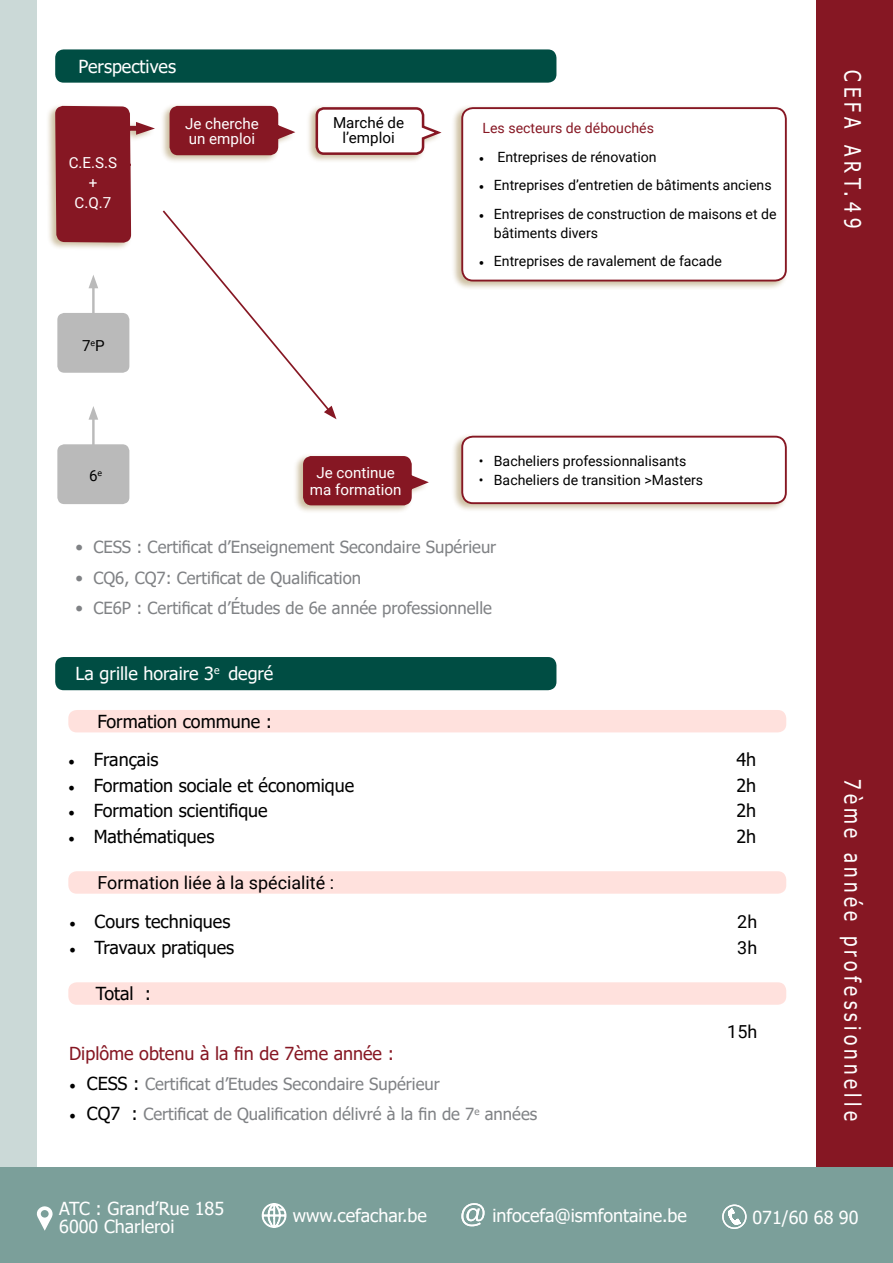
<style>
.page{position:relative;width:893px;height:1263px;background:#fff}
.page>*{position:absolute;margin:0;border:0;box-sizing:border-box;transform-origin:0 0}
.t1{font:22.5px "Tahoma";letter-spacing:.23em;color:#fff;scale:.84 1}
.t2{font:18px/25.3px "Tahoma";color:#000;text-align:justify}
.t3{font:18px/18px "Tahoma";color:#fff}
.t4{font:18px/25.8px "Roboto";color:#000}
.t5{font:18px "Tahoma";color:#861723}
.t6{font:16.65px "Tahoma";color:#808285}
.t7{font:15.15px/19.8px "Roboto";color:#fff;text-align:center}
.t8{font:15.15px/15px "Roboto";color:#000;text-align:center}
.t9{font:14.1px/19.5px "Roboto";color:#000}
.t10{font:14.1px "Roboto";color:#861723}
.s1{font-family:"Minion Pro"}
.s2{font-family:"Minion Pro";font-size:18px;color:#000}
.s3{font-size:18px;color:#000}
</style>
<div class="page">
<div style="left:0;top:0;width:37px;height:1196px;background:#cbd9d7"></div>
<div style="left:816px;top:0;width:77px;height:1263px;background:#861723"></div>
<div style="left:55px;top:657px;width:501px;height:33px;background:#004d43;border-radius:8px"></div>
<div style="left:68px;top:982px;width:718px;height:23px;background:#ffe1dd;border-radius:8px"></div>
<div style="left:68px;top:710px;width:718px;height:22px;background:#ffe1dd;border-radius:8px"></div>
<div style="left:68px;top:871px;width:718px;height:23px;background:#ffe1dd;border-radius:8px"></div>
<div style="left:55px;top:49px;width:501px;height:34px;background:#004d43;border-radius:8px"></div>
<div style="left:452px;top:105px;width:336px;height:185px;background:#8a6a25;opacity:.42"></div>
<div style="left:462px;top:108px;width:324px;height:173px;background:#fff;border-radius:11px"></div>
<div style="left:461px;top:107px;width:326px;height:174px;border:2px solid #861723;border-radius:11px"></div>
<div style="left:452px;top:433px;width:336px;height:80px;background:#8a6a25;opacity:.42"></div>
<div style="left:462px;top:437px;width:324px;height:66px;background:#fff;border-radius:11px"></div>
<div style="left:461px;top:436px;width:326px;height:68px;border:2px solid #861723;border-radius:11px"></div>
<div style="left:306px;top:105px;width:136px;height:58px;background:#8a6a25;opacity:.42"></div>
<svg style="left:314px;top:106px;width:127px;height:50px"></svg>
<svg style="left:163px;top:210px;width:173px;height:209px"></svg>
<div style="left:160px;top:103px;width:136px;height:61px;background:#8a6a25;opacity:.42"></div>
<svg style="left:168px;top:105px;width:127px;height:51px"></svg>
<div style="left:171px;top:117px;width:102px;height:27px;background:#861723"></div>
<div style="left:46px;top:103px;width:109px;height:148px;background:#8a6a25;opacity:.42"></div>
<svg style="left:54px;top:105px;width:105px;height:789px"></svg>
<div style="left:293px;top:453px;width:136px;height:61px;background:#8a6a25;opacity:.42"></div>
<svg style="left:302px;top:455px;width:127px;height:52px"></svg>
<div style="left:308px;top:467px;width:95px;height:28px;background:#861723"></div>
<div style="left:0;top:1168px;width:893px;height:95px;background:#7b9f9a"></div>
<svg style="left:36px;top:1206px;width:17px;height:25px"></svg>
<svg style="left:722px;top:1204px;width:25px;height:25px"></svg>
<svg style="left:461px;top:1203px;width:23px;height:23px"></svg>
<svg style="left:261px;top:1167px;width:25px;height:61px"></svg>
<p class="t3" style="left:79px;top:58px;width:99px">Perspectives</p>
<p class="t7" style="left:69px;top:152px;width:50px">C.E.S.S +<br>C.Q.7</p>
<p class="t7" style="left:185px;top:115px;width:75px;line-height:15px;text-align:left">Je cherche un emploi</p>
<p class="t8" style="left:82px;top:338px;width:24px">7<sup>e</sup>P</p>
<p class="t8" style="left:89px;top:467px;width:15px">6<sup>e</sup></p>
<p class="t8" style="left:333px;top:115px;width:73px">Marché de l’emploi</p>
<p class="t7" style="left:310px;top:464px;width:93px;line-height:16.4px">Je continue ma formation</p>
<p class="t10" style="left:483px;top:118px;width:173px">Les secteurs de débouchés</p>
<p class="t9" style="left:479px;top:146px;width:179px"><span class="s1">•</span> Entreprises de rénovation</p>
<p class="t9" style="left:479px;top:175px;width:294px"><span class="s1">•</span> Entreprises d’entretien de bâtiments anciens</p>
<p class="t9" style="left:494px;top:203px;width:284px;text-indent:-15px"><span class="s1">•</span> Entreprises de construction de maisons et de bâtiments divers</p>
<p class="t9" style="left:479px;top:251px;width:245px"><span class="s1">•</span> Entreprises de ravalement de facade</p>
<p class="t9" style="left:479px;top:451px;width:209px">• Bacheliers professionnalisants</p>
<p class="t9" style="left:479px;top:469px;width:226px">• Bacheliers de transition &gt;Masters</p>
<p class="t6" style="left:76px;top:536px;width:422px">• CESS : Certificat d’Enseignement Secondaire Supérieur</p>
<p class="t6" style="left:76px;top:566px;width:287px">• CQ6, CQ7: Certificat de Qualification</p>
<p class="t6" style="left:76px;top:597px;width:418px">• CE6P : Certificat d’Études de 6e année professionnelle</p>
<p class="t3" style="left:76px;top:665px;width:199px">La grille horaire 3<sup>e</sup> degré</p>
<p class="t2" style="left:98px;top:710px;width:176px">Formation commune :</p>
<p class="t2" style="left:68px;top:748px;width:92px"><span class="s1">•</span> Français</p>
<p class="t2" style="left:68px;top:773px;width:288px"><span class="s1">•</span> Formation sociale et économique</p>
<p class="t2" style="left:68px;top:799px;width:201px"><span class="s1">•</span> Formation scientifique</p>
<p class="t2" style="left:68px;top:824px;width:148px"><span class="s1">•</span> Mathématiques</p>
<p class="t4" style="left:98px;top:869px;width:238px">Formation liée à la spécialité :</p>
<p class="t2" style="left:69px;top:910px;width:163px"><span class="s1">•</span> Cours techniques</p>
<p class="t2" style="left:69px;top:935px;width:167px"><span class="s1">•</span> Travaux pratiques</p>
<p class="t2" style="left:96px;top:982px;width:57px">Total :</p>
<p class="t5" style="left:69px;top:1041px;width:326px">Diplôme obtenu à la fin de 7ème année :</p>
<p class="t6" style="left:69px;top:1072px;width:372px"><span class="s2">•</span> <span class="s3">CESS :</span> Certificat d’Etudes Secondaire Supérieur</p>
<p class="t6" style="left:69px;top:1103px;width:470px"><span class="s2">•</span> <span class="s3">CQ7 :</span> Certificat de Qualification délivré à la fin de 7<sup>e</sup> années</p>
<p class="t2" style="left:736px;top:748px;width:21px">4h 2h 2h 2h</p>
<p class="t4" style="left:737px;top:908px;width:21px">2h<br>3h</p>
<p class="t4" style="left:727px;top:1018px;width:32px">15h</p>
<h1 class="t1" style="left:868px;top:70px;width:190px;rotate:90deg">CEFA ART.49</h1>
<h1 class="t1" style="left:868px;top:779px;width:408px;rotate:90deg">7ème année professionnelle</h1>
<p class="t3" style="left:59px;top:1200px;width:166px">ATC : Grand’Rue 185<br>6000 Charleroi</p>
<p class="t3" style="left:293px;top:1208px;width:135px">www.cefachar.be</p>
<p class="t3" style="left:492px;top:1207px;width:196px">infocefa@ismfontaine.be</p>
<p class="t3" style="left:752px;top:1209px;width:108px">071/60 68 90</p>
</div>
